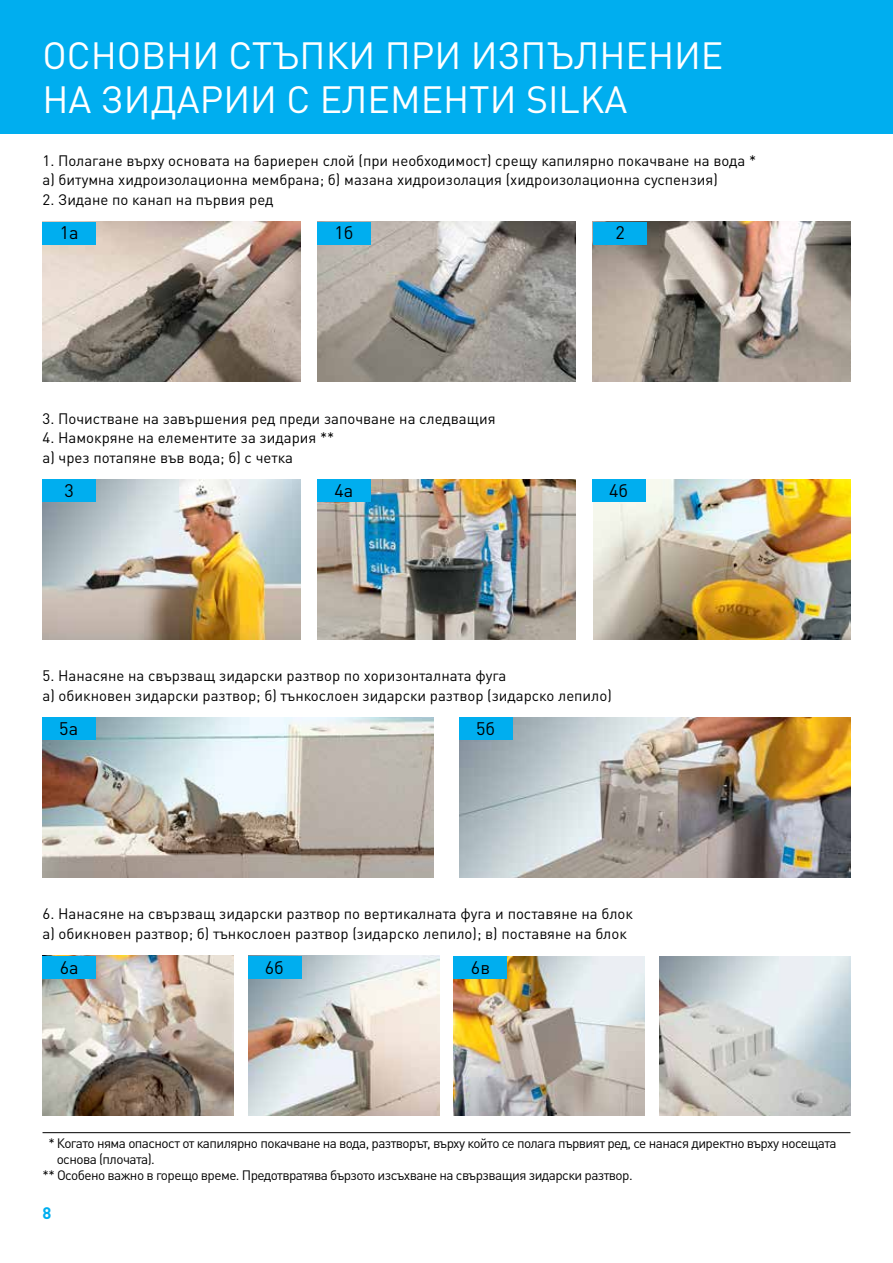
<style>
.page{position:relative;width:893px;height:1263px;background:#fff}
.page>*{position:absolute;margin:0;border:0;box-sizing:border-box;transform-origin:0 0}
.t1{font:37.5px/43.5px "DIN Pro";color:#fff}
.t2{font:18px "DIN Pro";color:#000}
.t3{font:700 16.5px "DIN Pro";color:#00aeef}
.t4{font:15px/19.5px "DIN Pro";color:#000}
.t5{font:13.5px "DIN Pro";letter-spacing:-.04em;color:#000}
</style>
<div class="page">
<div style="left:0;top:0;width:893px;height:133px;background:#00aeef"></div>
<hr style="left:43px;top:1132px;width:807px;height:1px;background:#000">
<img style="left:43px;top:956px;width:190px;height:159px">
<img style="left:454px;top:956px;width:191px;height:159px">
<img style="left:248px;top:956px;width:191px;height:159px">
<img style="left:659px;top:956px;width:191px;height:159px">
<div style="left:43px;top:956px;width:53px;height:22px;background:#00aeef"></div>
<div style="left:248px;top:956px;width:53px;height:22px;background:#00aeef"></div>
<div style="left:454px;top:956px;width:53px;height:22px;background:#00aeef"></div>
<img style="left:43px;top:718px;width:391px;height:159px">
<img style="left:459px;top:718px;width:391px;height:159px">
<div style="left:43px;top:718px;width:53px;height:22px;background:#00aeef"></div>
<div style="left:459px;top:718px;width:53px;height:22px;background:#00aeef"></div>
<img style="left:43px;top:222px;width:258px;height:159px">
<img style="left:317px;top:222px;width:258px;height:159px">
<img style="left:592px;top:222px;width:258px;height:159px">
<div style="left:43px;top:222px;width:53px;height:22px;background:#00aeef"></div>
<div style="left:317px;top:222px;width:54px;height:22px;background:#00aeef"></div>
<div style="left:594px;top:222px;width:53px;height:22px;background:#00aeef"></div>
<img style="left:43px;top:480px;width:258px;height:159px">
<img style="left:317px;top:480px;width:258px;height:159px">
<img style="left:594px;top:480px;width:256px;height:159px">
<div style="left:43px;top:480px;width:53px;height:22px;background:#00aeef"></div>
<div style="left:317px;top:480px;width:54px;height:22px;background:#00aeef"></div>
<div style="left:592px;top:480px;width:54px;height:22px;background:#00aeef"></div>
<h1 class="t1" style="left:43px;top:30px;width:682px">ОСНОВНИ СТЪПКИ ПРИ ИЗПЪЛНЕНИЕ<br>НА ЗИДАРИИ С ЕЛЕМЕНТИ SILKA</h1>
<p class="t4" style="left:43px;top:149px;width:715px">1. Полагане върху основата на бариерен слой (при необходимост) срещу капилярно покачване на вода * а) битумна хидроизолационна мембрана; б) мазана хидроизолация (хидроизолационна суспензия)</p>
<p class="t4" style="left:43px;top:188px;width:232px">2. Зидане по канап на първия ред</p>
<p class="t2" style="left:60px;top:219px;width:20px">1а</p>
<p class="t2" style="left:334px;top:219px;width:20px">1б</p>
<p class="t2" style="left:616px;top:219px;width:11px">2</p>
<p class="t4" style="left:43px;top:407px;width:455px">3. Почистване на завършения ред преди започване на следващия</p>
<p class="t4" style="left:43px;top:426px;width:293px">4. Намокряне на елементите за зидария ** а) чрез потапяне във вода; б) с четка</p>
<p class="t2" style="left:64px;top:476px;width:11px">3</p>
<p class="t2" style="left:334px;top:476px;width:20px">4а</p>
<p class="t2" style="left:609px;top:476px;width:20px">4б</p>
<p class="t4" style="left:43px;top:665px;width:571px">5. Нанасяне на свързващ зидарски разтвор по хоризонталната фуга<br>а) обикновен зидарски разтвор; б) тънкослоен зидарски разтвор (зидарско лепило)</p>
<p class="t2" style="left:59px;top:715px;width:20px">5а</p>
<p class="t2" style="left:476px;top:715px;width:20px">5б</p>
<p class="t4" style="left:43px;top:903px;width:592px">6. Нанасяне на свързващ зидарски разтвор по вертикалната фуга и поставяне на блок а) обикновен разтвор; б) тънкослоен разтвор (зидарско лепило); в) поставяне на блок</p>
<p class="t2" style="left:60px;top:953px;width:20px">6а</p>
<p class="t2" style="left:265px;top:953px;width:20px">6б</p>
<p class="t2" style="left:471px;top:953px;width:21px">6в</p>
<p class="t5" style="left:48px;top:1132px;width:790px">* Когато няма опасност от капилярно покачване на вода, разтворът, върху който се полага първият ред, се нанася директно върху носещата</p>
<p class="t5" style="left:57px;top:1148px;width:100px">основа (плочата).</p>
<p class="t5" style="left:43px;top:1165px;width:592px">** Особено важно в горещо време. Предотвратява бързото изсъхване на свързващия зидарски разтвор.</p>
<p class="t3" style="left:43px;top:1200px;width:10px">8</p>
</div>
